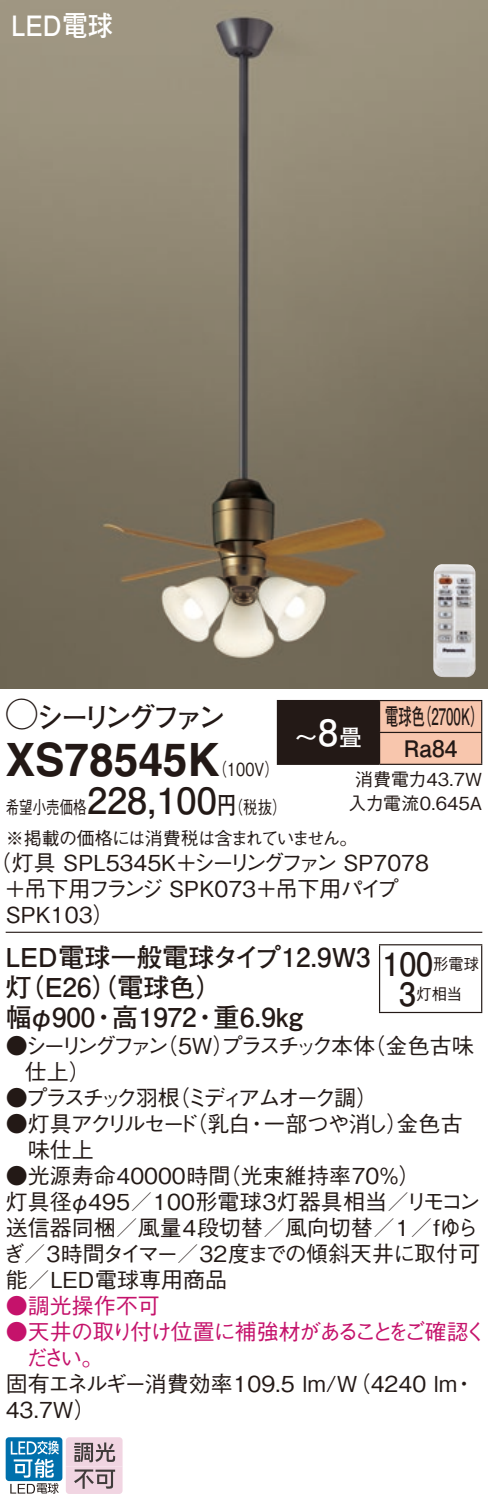
<style>
.page{position:relative;width:488px;height:1509px;background:#fff}
.page>*{position:absolute;margin:0;border:0;box-sizing:border-box;transform-origin:0 0}
.t1{font:700 46px "Helvetica LT Std";color:#231916;scale:.96 1}
.t2{font:700 36px "Futo Go B101 Pro";color:#231916}
.t3{font:700 32px "Futo Go B101 Pro";color:#231916;scale:.95 1}
.t4{font:700 28px "Futo Go B101 Pro";letter-spacing:-.165em;color:#231916}
.t5{font:700 28px "Futo Go B101 Pro";color:#fff;scale:.9 1}
.t6{font:700 26px "Futo Go B101 Pro";color:#231916}
.t7{font:700 22.8px "Futo Go B101 Pro";color:#231916;scale:.58 1}
.t8{font:700 22.8px "Futo Go B101 Pro";color:#231916}
.t9{font:700 22.8px "Futo Go B101 Pro";color:#fff}
.t10{font:500 22px/26px "Gothic BBB Pro";color:#231916}
.t11{font:500 22px/26px "Gothic BBB Pro";letter-spacing:-.085em;color:#c5126b}
.t12{font:500 22px "Gothic BBB Pro";letter-spacing:-.155em;color:#231916}
.t13{font:500 22px "Gothic BBB Pro";letter-spacing:-.165em;color:#231916}
.t14{font:500 22px/26px "Gothic BBB Pro";letter-spacing:-.115em;color:#231916}
.t15{font:500 22px/26px "Gothic BBB Pro";letter-spacing:-.19em;color:#231916}
.t16{font:500 22px "Gothic BBB Pro";letter-spacing:-.135em;color:#231916}
.t17{font:500 22px "Gothic BBB Pro";letter-spacing:-.055em;color:#c5126b}
.t18{font:500 18px/31.6px "Gothic BBB Pro";letter-spacing:-.04em;color:#231916;scale:.75 1}
.t19{font:500 18px/24px "Gothic BBB Pro";color:#231916;text-align:center}
.t20{font:500 18px "Gothic BBB Pro";color:#231916;scale:.8 1}
.t21{font:500 16px "Gothic BBB Pro";color:#231916;scale:.95 1}
.s1{font-family:"Ford Classification 1";font-weight:400;font-size:32px}
.s2{font-size:36px}
.s3{font-family:"Futo Go B101 Pro";font-weight:700;font-size:24px}
</style>
<div class="page">
<img style="left:0;top:0;width:488px;height:688px">
<img style="left:433px;top:564px;width:42px;height:113px">
<div style="left:277px;top:700px;width:102px;height:64px;background:#231916"></div>
<div style="left:380px;top:701px;width:101px;height:62px;background:#f8c6ad"></div>
<hr style="left:379px;top:700px;width:103px;height:1px;background:#231916">
<hr style="left:481px;top:701px;width:1px;height:31px;background:#231916">
<hr style="left:277px;top:763px;width:102px;height:2px;background:#231916">
<hr style="left:379px;top:731px;width:103px;height:2px;background:#231916">
<hr style="left:481px;top:733px;width:1px;height:30px;background:#231916">
<hr style="left:379px;top:763px;width:103px;height:2px;background:#231916">
<hr style="left:379px;top:701px;width:1px;height:31px;background:#231916">
<hr style="left:379px;top:733px;width:1px;height:30px;background:#231916">
<hr style="left:6px;top:931px;width:476px;height:2px;background:#231916">
<hr style="left:379px;top:945px;width:1px;height:67px;background:#231916">
<hr style="left:379px;top:944px;width:103px;height:1px;background:#231916">
<hr style="left:481px;top:945px;width:1px;height:67px;background:#231916">
<hr style="left:379px;top:1011px;width:103px;height:2px;background:#231916">
<div style="left:6px;top:1437px;width:56px;height:44px;background:#0070ac;border-radius:3px"></div>
<svg style="left:10px;top:1440px;width:49px;height:53px"></svg>
<svg style="left:66px;top:1437px;width:56px;height:56px;background:#ccb5bf"></svg>
<p class="t5" style="left:11px;top:3px;width:114px">LED電球</p>
<p class="t4" style="left:6px;top:695px;width:222px"><span class="s1">A</span>シーリングファン</p>
<p class="t7" style="left:418px;top:698px;width:115px">（2700 (K</p>
<p class="t7" style="left:385px;top:698px;width:70px">電球色</p>
<p class="t9" style="left:295px;top:719px;width:68px">〜 畳<span class="s2">8</span></p>
<p class="t8" style="left:403px;top:730px;width:55px">Ra84</p>
<p class="t19" style="left:348px;top:765px;width:135px">消費電力43.7W入力電流0.645A</p>
<h1 class="t1" style="left:6px;top:732px;width:224px">XS78545K</h1>
<p class="t20" style="left:217px;top:792px;width:88px">（<span class="s3">円</span>税抜(</p>
<p class="t20" style="left:213px;top:755px;width:84px">（100 (V</p>
<h2 class="t2" style="left:87px;top:771px;width:131px">228,100</h2>
<p class="t18" style="left:6px;top:789px;width:470px">希望小売価格<br>※掲載の価格には消費税は含まれていません。</p>
<p class="t13" style="left:193px;top:845px;width:237px">シーリングファン SP7078</p>
<p class="t10" style="left:4px;top:847px;width:396px;text-indent:-14px">（灯具 SPL5345K＋<br>＋吊下用フランジ SPK073＋吊下用パイプ<br>SPK103(</p>
<p class="t6" style="left:6px;top:936px;width:366px">LED電球一般電球タイプ12.9W3</p>
<p class="t6" style="left:6px;top:966px;width:218px">（灯 E26）（電球色(</p>
<p class="t6" style="left:213px;top:996px;width:91px">重6.9kg</p>
<p class="t6" style="left:6px;top:996px;width:91px">幅φ900</p>
<p class="t6" style="left:112px;top:996px;width:86px">高1972</p>
<p class="t6" style="left:91px;top:996px;width:27px">・</p>
<p class="t6" style="left:192px;top:996px;width:28px">・</p>
<h3 class="t3" style="left:382px;top:938px;width:55px">100</h3>
<p class="t21" style="left:416px;top:980px;width:50px">灯相当</p>
<p class="t21" style="left:433px;top:950px;width:50px">形電球</p>
<h3 class="t3" style="left:399px;top:968px;width:19px">3</h3>
<p class="t16" style="left:156px;top:1027px;width:221px">（5W プラスチック本体</p>
<p class="t10" style="left:212px;top:1029px;width:23px">）</p>
<p class="t10" style="left:363px;top:1029px;width:112px">（金色古味</p>
<p class="t15" style="left:25px;top:1029px;width:145px;text-indent:-19px">●シーリングファン仕上(</p>
<p class="t12" style="left:6px;top:1079px;width:374px">●プラスチック羽根ミディアムオーク調(</p>
<p class="t10" style="left:168px;top:1081px;width:23px">（</p>
<p class="t10" style="left:185px;top:1107px;width:67px">（乳白</p>
<p class="t10" style="left:386px;top:1107px;width:23px">）</p>
<p class="t10" style="left:263px;top:1107px;width:201px">一部つや消し金色古</p>
<p class="t14" style="left:28px;top:1107px;width:172px;text-indent:-22px">●灯具アクリルセード味仕上</p>
<p class="t10" style="left:245px;top:1107px;width:23px">・</p>
<p class="t10" style="left:219px;top:1159px;width:203px">（光束維持率70％(</p>
<p class="t10" style="left:6px;top:1159px;width:226px">●光源寿命40000時間</p>
<p class="t10" style="left:3px;top:1185px;width:478px">灯具径φ495／100形電球3灯器具相当／<br>送信器同梱／風量4段切替／風向切替／1／fゆらぎ／3時間タイマー／32度までの傾斜天井に取付可能／LED電球専用商品</p>
<p class="t17" style="left:6px;top:1287px;width:156px">●調光操作不可</p>
<p class="t11" style="left:26px;top:1315px;width:462px;text-indent:-20px">●天井の取り付け位置に補強材があることをご確認ください。</p>
<p class="t10" style="left:453px;top:1367px;width:23px">・</p>
<p class="t10" style="left:405px;top:1185px;width:76px">リモコン</p>
<p class="t10" style="left:6px;top:1367px;width:453px">固有エネルギー消費効率109.5 lm （W/ 4240 lm<br>43.7W(</p>
</div>
